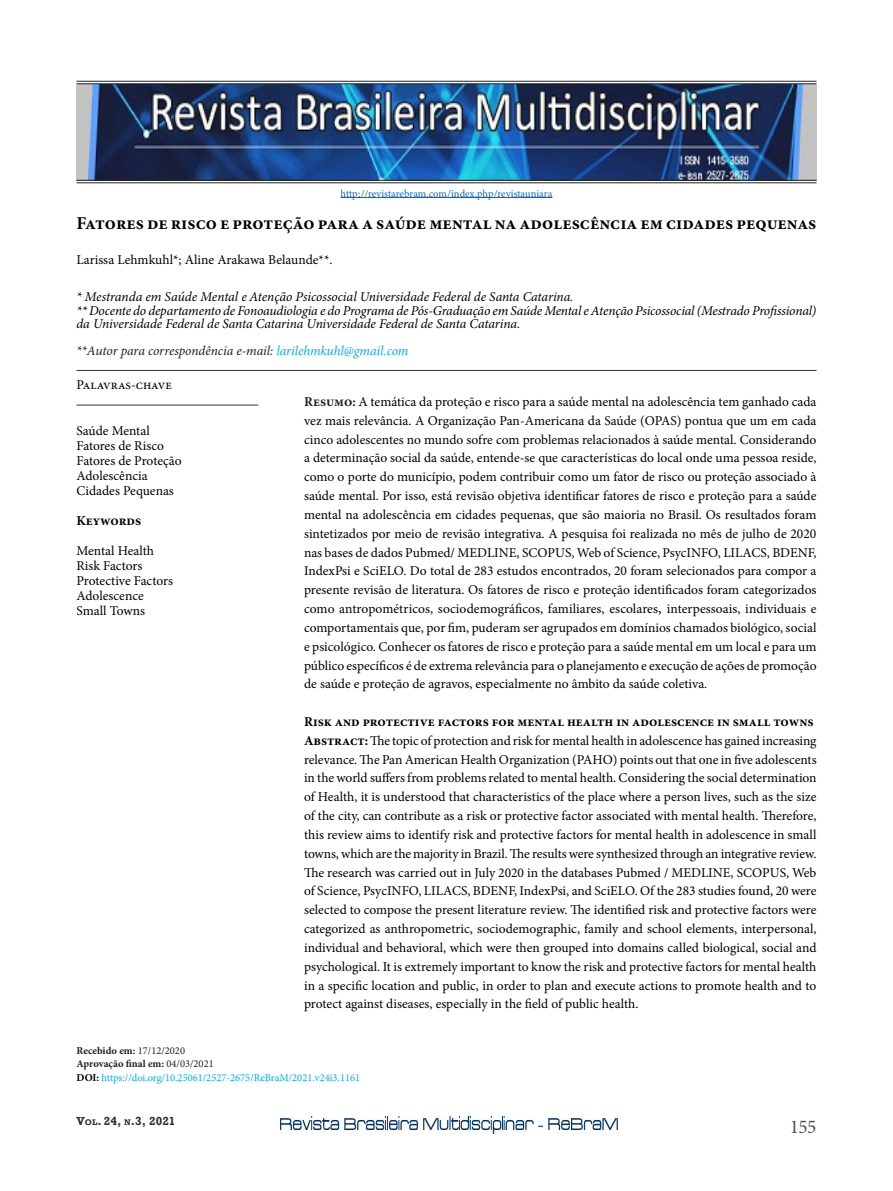
<style>
.page{position:relative;width:893px;height:1191px;background:#fff}
.page>*{position:absolute;margin:0;border:0;box-sizing:border-box;transform-origin:0 0}
.t1{font:19.5px "Minion Pro";color:#4f4f50}
.Nomes_autores{font:700 18px "Minion Pro";letter-spacing:.005em;color:#000}
.Nomes_autores-2{font:13.5px/18.8px "Minion Pro";letter-spacing:-.005em;color:#000;text-align:justify}
.Nomes_autores-3{font:italic 13.5px/13.5px "Minion Pro";letter-spacing:-.015em;color:#000}
.Nomes_autores-4{font:italic 13.5px "Minion 3";color:#000}
.Nomes_autores-5{font:700 13.5px "Minion Pro";color:#000}
.Nomes_autores-6{font:italic 13.5px "Minion Pro";letter-spacing:-.005em;color:#231f20}
.t2{font:700 12px "Rockwell";color:#333}
.Corpo_do_texto{font:10.5px "Minion Pro";color:#00aeef}
.Citação_com_recuo{font:10.5px "Minion 3";letter-spacing:-.005em;color:#0563c1}
.Corpo_do_texto-2{font:700 10.5px "Minion Pro";color:#231f20}
.s1{font-family:"Minion Pro"}
.s2{font-family:"Minion 3"}
.s3{color:#00aeef}
.s4{font-weight:700;color:#231f20}
.s5{font-size:15px}
.s6{font-weight:700}
.s7{font-weight:400}
.s8{font-weight:700;color:#000}
.s9{font-size:8.4px}
</style>
<div class="page">
<img style="left:280px;top:1116px;width:338px;height:17px">
<hr style="left:341px;top:197px;width:211px;height:1px;background:#0563c1">
<hr style="left:77px;top:370px;width:739px;height:1px;background:#333">
<img style="left:77px;top:84px;width:739px;height:96px">
<hr style="left:76px;top:81px;width:740px;height:1px;background:#231f20">
<hr style="left:76px;top:83px;width:740px;height:1px;background:#231f20">
<hr style="left:77px;top:180px;width:739px;height:1px;background:#231f20">
<hr style="left:77px;top:182px;width:739px;height:1px;background:#231f20">
<hr style="left:76px;top:405px;width:182px;height:1px;background:#333">
<p class="Citação_com_recuo" style="left:341px;top:186px;width:213px">http://revistarebram.com/index.php/revistauniara</p>
<p class="Nomes_autores" style="left:76px;top:211px;width:741px">Fatores de risco e proteção para a saúde mental na adolescência em cidades pequenas</p>
<p class="Nomes_autores-2" style="left:76px;top:250px;width:258px">Larissa Lehmkuhl*; Aline Arakawa Belaunde**.</p>
<p class="Nomes_autores-4" style="left:76px;top:287px;width:498px">* Mestranda em Saúde Mental e Atenção Psicossocial <span class="s1">Universidade Federal de Santa Catarina.</span></p>
<p class="Nomes_autores-3" style="left:76px;top:304px;width:741px">** Docente do departamento de Fonoaudiologia e do Programa de Pós-Graduação em Saúde Mental e Atenção Psicossocial (Mestrado Profissional) da Universidade Federal de Santa Catarina Universidade Federal de Santa Catarina.</p>
<p class="Nomes_autores-6" style="left:76px;top:342px;width:334px"><span class="s2">*</span>*Autor para correspondência e-mail: <span class="s3">larilehmkuhl@gmail.com</span></p>
<p class="Nomes_autores-2" style="left:76px;top:376px;width:97px">Palavras-chave</p>
<p class="Nomes_autores-2" style="left:76px;top:421px;width:75px">Saúde Mental</p>
<p class="Nomes_autores-2" style="left:76px;top:436px;width:89px">Fatores de Risco</p>
<p class="Nomes_autores-2" style="left:76px;top:451px;width:107px">Fatores de Proteção</p>
<p class="Nomes_autores-2" style="left:76px;top:466px;width:73px">Adolescência</p>
<p class="Nomes_autores-2" style="left:76px;top:481px;width:99px">Cidades Pequenas</p>
<p class="Nomes_autores-5" style="left:76px;top:511px;width:66px">Keywords</p>
<p class="Nomes_autores-2" style="left:76px;top:541px;width:79px">Mental Health</p>
<p class="Nomes_autores-2" style="left:76px;top:556px;width:67px">Risk Factors</p>
<p class="Nomes_autores-2" style="left:76px;top:571px;width:98px">Protective Factors</p>
<p class="Nomes_autores-2" style="left:76px;top:586px;width:69px">Adolescence</p>
<p class="Nomes_autores-2" style="left:76px;top:601px;width:70px">Small Towns</p>
<p class="Nomes_autores-2" style="left:304px;top:392px;width:514px"><span class="s4">Resumo:</span> A temática da proteção e risco para a saúde mental na adolescência tem ganhado cada vez mais relevância. A Organização Pan-Americana da Saúde (OPAS) pontua que um em cada cinco adolescentes no mundo sofre com problemas relacionados à saúde mental. Considerando a determinação social da saúde, entende-se que características do local onde uma pessoa reside, como o porte do município, podem contribuir como um fator de risco ou proteção associado à saúde mental. Por isso, está revisão objetiva identificar fatores de risco e proteção para a saúde mental na adolescência em cidades pequenas, que são maioria no Brasil. Os resultados foram sintetizados por meio de revisão integrativa. A pesquisa foi realizada no mês de julho de 2020 nas bases de dados Pubmed/ MEDLINE, SCOPUS, Web of Science, PsycINFO, LILACS, BDENF, IndexPsi e SciELO. Do total de 283 estudos encontrados, 20 foram selecionados para compor a presente revisão de literatura. Os fatores de risco e proteção identificados foram categorizados como antropométricos, sociodemográficos, familiares, escolares<span class="s5">,</span> interpessoais, individuais e comportamentais que, por fim, puderam ser agrupados em domínios chamados biológico, social e psicológico. Conhecer os fatores de risco e proteção para a saúde mental em um local e para um público específicos é de extrema relevância para o planejamento e execução de ações de promoção de saúde e proteção de agravos, especialmente no âmbito da saúde coletiva.</p>
<p class="Nomes_autores-5" style="left:304px;top:712px;width:511px">Risk and protective factors for mental health in adolescence in small towns</p>
<p class="Nomes_autores-2" style="left:304px;top:731px;width:514px"><span class="s6">Abstract:</span> The topic of protection and risk for mental health in adolescence has gained increasing relevance. The Pan American Health Organization (PAHO) points out that one in five adolescents in the world suffers from problems related to mental health. Considering the social determination of Health, it is understood that characteristics of the place where a person lives, such as the size of the city, can contribute as a risk or protective factor associated with mental health. Therefore, this review aims to identify risk and protective factors for mental health in adolescence in small towns, which are the majority in Brazil. The results were synthesized through an integrative review.<br>The research was carried out in July 2020 in the databases Pubmed / MEDLINE, SCOPUS, Web of Science, PsycINFO, LILACS, BDENF, IndexPsi, and SciELO. Of the 283 studies found, 20 were selected to compose the present literature review. The identified risk and protective factors were categorized as anthropometric, sociodemographic, family and school elements, interpersonal, individual and behavioral, which were then grouped into domains called biological, social and psychological. It is extremely important to know the risk and protective factors for mental health in a specific location and public, in order to plan and execute actions to promote health and to protect against diseases, especially in the field of public health.</p>
<p class="Corpo_do_texto-2" style="left:76px;top:1043px;width:110px">Recebido em: <span class="s7">17/12/2020</span></p>
<p class="Corpo_do_texto-2" style="left:76px;top:1056px;width:139px">Aprovação final em: <span class="s7">04/03/2021</span></p>
<p class="Corpo_do_texto" style="left:76px;top:1070px;width:285px"><span class="s8">DOI:</span> https://doi.org/10.25061/2527-2675/ReBraM/2021.v24i3.1161</p>
<p class="t2" style="left:76px;top:1113px;width:101px">V<span class="s9">ol</span>. 24, <span class="s9">n</span>.3, 2021</p>
<h1 class="t1" style="left:790px;top:1113px;width:28px">155</h1>
</div>
